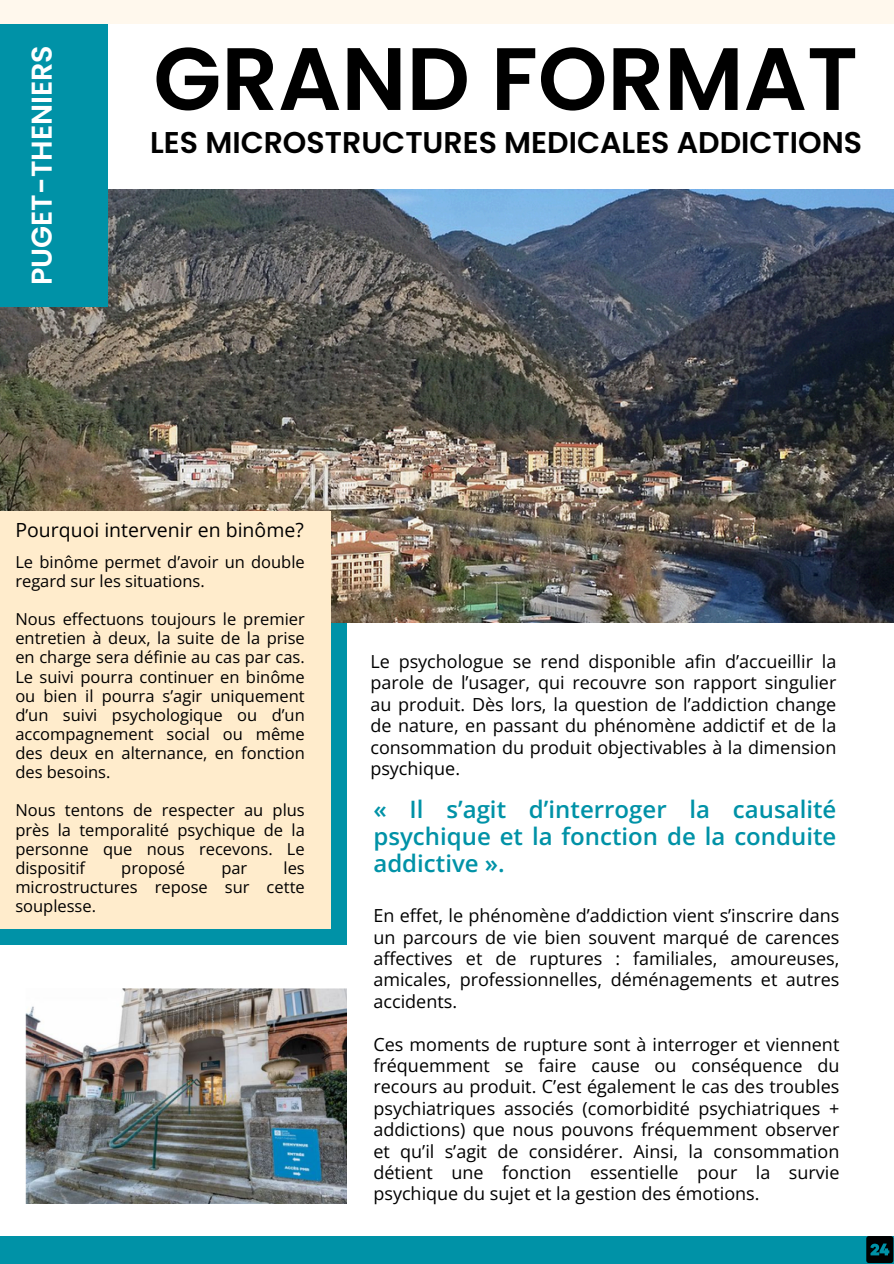
<style>
.page{position:relative;width:894px;height:1264px;background:#fff}
.page>*{position:absolute;margin:0;border:0;box-sizing:border-box;transform-origin:0 0}
.t1{font:600 88.35px "Poppins";color:#000}
.t2{font:600 30px "Poppins";color:#000}
.t3{font:600 28.65px "Poppins";color:#fff}
.t4{font:600 24px/27px "Open Sans";color:#0092a7;text-align:justify}
.t5{font:19.5px "Open Sans";color:#000}
.t6{font:18px/21.3px "Open Sans";color:#000;text-align:justify}
.t7{font:16.5px/19.2px "Open Sans";color:#000;text-align:justify}
</style>
<div class="page">
<div style="left:0;top:530px;width:346px;height:415px;background:#0092a7"></div>
<img style="left:0;top:189px;width:893px;height:434px">
<div style="left:0;top:0;width:107px;height:306px;background:#0092a7"></div>
<div style="left:0;top:511px;width:331px;height:417px;background:#ffeccc"></div>
<img style="left:25px;top:988px;width:321px;height:215px">
<div style="left:0;top:0;width:893px;height:24px;background:#fff8ed"></div>
<div style="left:0;top:1235px;width:893px;height:28px;background:#0092a7"></div>
<svg style="left:866px;top:1235px;width:27px;height:27px"></svg>
<h2 class="t3" style="left:22px;top:285px;width:241px;rotate:-90deg">PUGET-THENIERS</h2>
<h1 class="t1" style="left:153px;top:17px;width:706px">GRAND FORMAT</h1>
<h2 class="t2" style="left:150px;top:121px;width:713px">LES MICROSTRUCTURES MEDICALES ADDICTIONS</h2>
<h4 class="t5" style="left:15px;top:516px;width:290px">Pourquoi intervenir en binôme?</h4>
<h4 class="t7" style="left:15px;top:551px;width:291px">Le binôme permet d’avoir un double regard sur les situations.</h4>
<h3 class="t7" style="left:15px;top:609px;width:291px">Nous effectuons toujours le premier entretien à deux, la suite de la prise en charge sera définie au cas par cas.<br>Le suivi pourra continuer en binôme ou bien il pourra s’agir uniquement d’un suivi psychologique ou d’un accompagnement social ou même des deux en alternance, en fonction des besoins.</h3>
<h4 class="t7" style="left:15px;top:800px;width:291px">Nous tentons de respecter au plus près la temporalité psychique de la personne que nous recevons. Le dispositif</h4>
<h4 class="t7" style="left:121px;top:857px;width:65px">proposé</h4>
<h4 class="t7" style="left:221px;top:857px;width:27px">par</h4>
<h4 class="t7" style="left:15px;top:857px;width:291px;text-indent:268px">les microstructures repose sur cette souplesse.</h4>
<p class="t6" style="left:370px;top:650px;width:467px">Le psychologue se rend disponible afin d’accueillir la parole de l’usager, qui recouvre son rapport singulier au produit. Dès lors, la question de l’addiction change de nature, en passant du phénomène addictif et de la consommation du produit objectivables à la dimension psychique.</p>
<h4 class="t4" style="left:373px;top:795px;width:464px">« Il s’agit d’interroger la causalité psychique et la fonction de la conduite addictive ».</h4>
<p class="t6" style="left:373px;top:904px;width:467px">En effet, le phénomène d’addiction vient s’inscrire dans un parcours de vie bien souvent marqué de carences affectives et de ruptures : familiales, amoureuses, amicales, professionnelles, déménagements et autres accidents.</p>
<p class="t6" style="left:373px;top:1032px;width:467px">Ces moments de rupture sont à interroger et viennent fréquemment se faire cause ou conséquence du recours au produit. C’est également le cas des troubles psychiatriques associés (comorbidité psychiatriques + addictions) que nous pouvons fréquemment observer et qu’il s’agit de considérer. Ainsi, la consommation détient une fonction essentielle pour la survie psychique du sujet et la gestion des émotions.</p>
</div>
